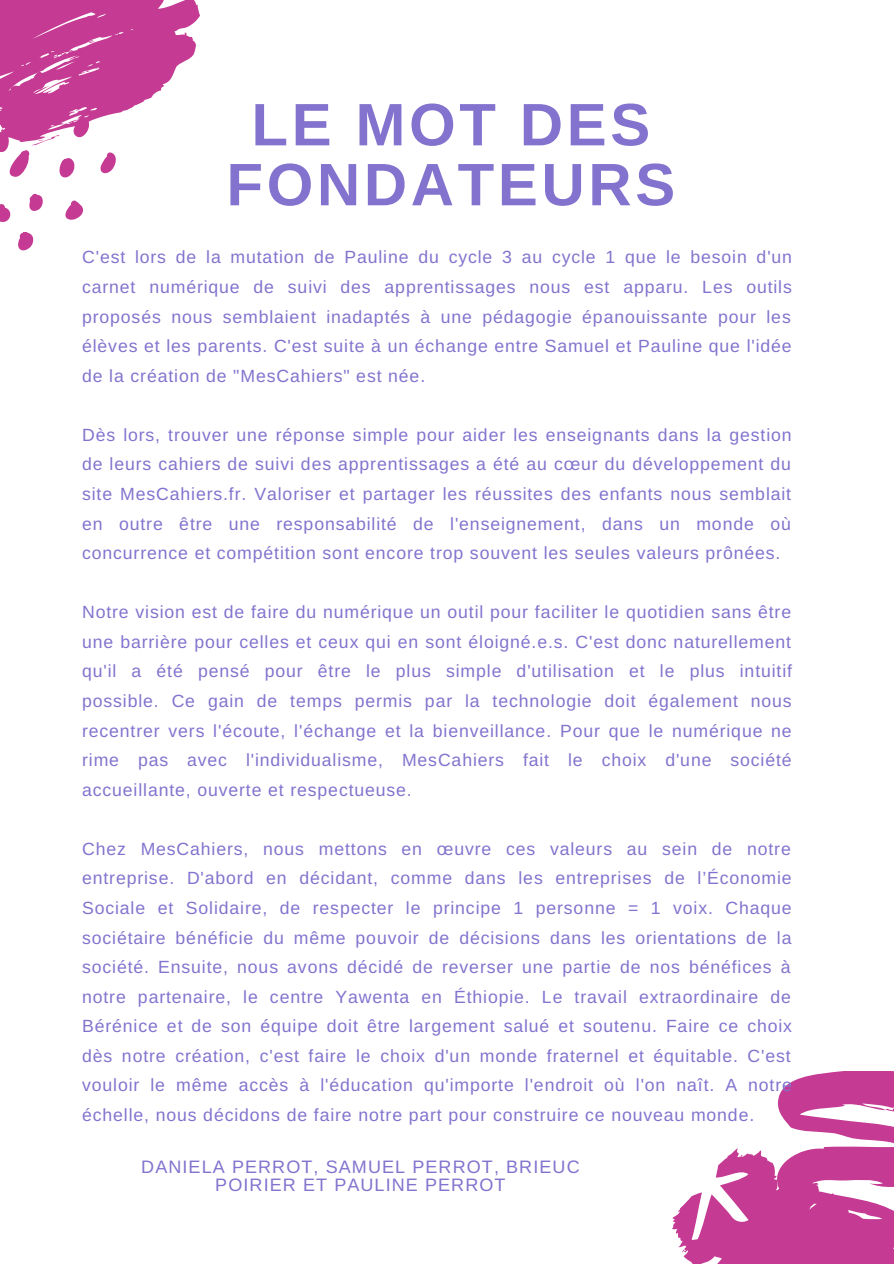
<style>
.page{position:relative;width:894px;height:1264px;background:#fff}
.page>*{position:absolute;margin:0;border:0;box-sizing:border-box;transform-origin:0 0}
.t1{font:700 59.85px/59.8px "Arimo";letter-spacing:.06em;color:#8373ce;text-align:center}
.t2{font:18px/17.5px "Arimo";letter-spacing:.06em;color:#8373ce;text-align:center}
.t3{font:17.7px/29.5px "Arimo";letter-spacing:.05em;color:#8373ce;text-align:justify}
</style>
<div class="page">
<svg style="left:0;top:204px;width:11px;height:18px"></svg>
<svg style="left:29px;top:193px;width:14px;height:18px"></svg>
<svg style="left:18px;top:232px;width:16px;height:19px"></svg>
<svg style="left:65px;top:200px;width:18px;height:20px"></svg>
<svg style="left:0;top:0;width:200px;height:178px"></svg>
<svg style="left:672px;top:1071px;width:221px;height:192px"></svg>
<h1 class="t1" style="left:226px;top:95px;width:450px">LE MOT DES<br>FONDATEURS</h1>
<p class="t3" style="left:82px;top:242px;width:711px">C'est lors de la mutation de Pauline du cycle 3 au cycle 1 que le besoin d'un carnet numérique de suivi des apprentissages nous est apparu. Les outils proposés nous semblaient inadaptés à une pédagogie épanouissante pour les élèves et les parents. C'est suite à un échange entre Samuel et Pauline que l'idée de la création de "MesCahiers" est née.</p>
<p class="t3" style="left:82px;top:420px;width:710px">Dès lors, trouver une réponse simple pour aider les enseignants dans la gestion de leurs cahiers de suivi des apprentissages a été au cœur du développement du site MesCahiers.fr. Valoriser et partager les réussites des enfants nous semblait en outre être une responsabilité de l'enseignement, dans un monde où concurrence et compétition sont encore trop souvent les seules valeurs prônées.</p>
<p class="t3" style="left:82px;top:597px;width:711px">Notre vision est de faire du numérique un outil pour faciliter le quotidien sans être une barrière pour celles et ceux qui en sont éloigné.e.s. C'est donc naturellement qu'il a été pensé pour être le plus simple d'utilisation et le plus intuitif possible. Ce gain de temps permis par la technologie doit également nous recentrer vers l'écoute, l'échange et la bienveillance. Pour que le numérique ne rime pas avec l'individualisme, MesCahiers fait le choix d'une société accueillante, ouverte et respectueuse.</p>
<p class="t3" style="left:82px;top:834px;width:711px">Chez MesCahiers, nous mettons en œuvre ces valeurs au sein de notre entreprise. D'abord en décidant, comme dans les entreprises de l’Économie Sociale et Solidaire, de respecter le principe 1 personne = 1 voix. Chaque sociétaire bénéficie du même pouvoir de décisions dans les orientations de la société. Ensuite, nous avons décidé de reverser une partie de nos bénéfices à notre partenaire, le centre Yawenta en Éthiopie. Le travail extraordinaire de Bérénice et de son équipe doit être largement salué et soutenu. Faire ce choix dès notre création, c'est faire le choix d'un monde fraternel et équitable. C'est vouloir le même accès à l'éducation qu'importe l'endroit où l'on naît. A notre échelle, nous décidons de faire notre part pour construire ce nouveau monde.</p>
<p class="t2" style="left:141px;top:1157px;width:440px">DANIELA PERROT, SAMUEL PERROT, BRIEUC<br>POIRIER ET PAULINE PERROT</p>
</div>
